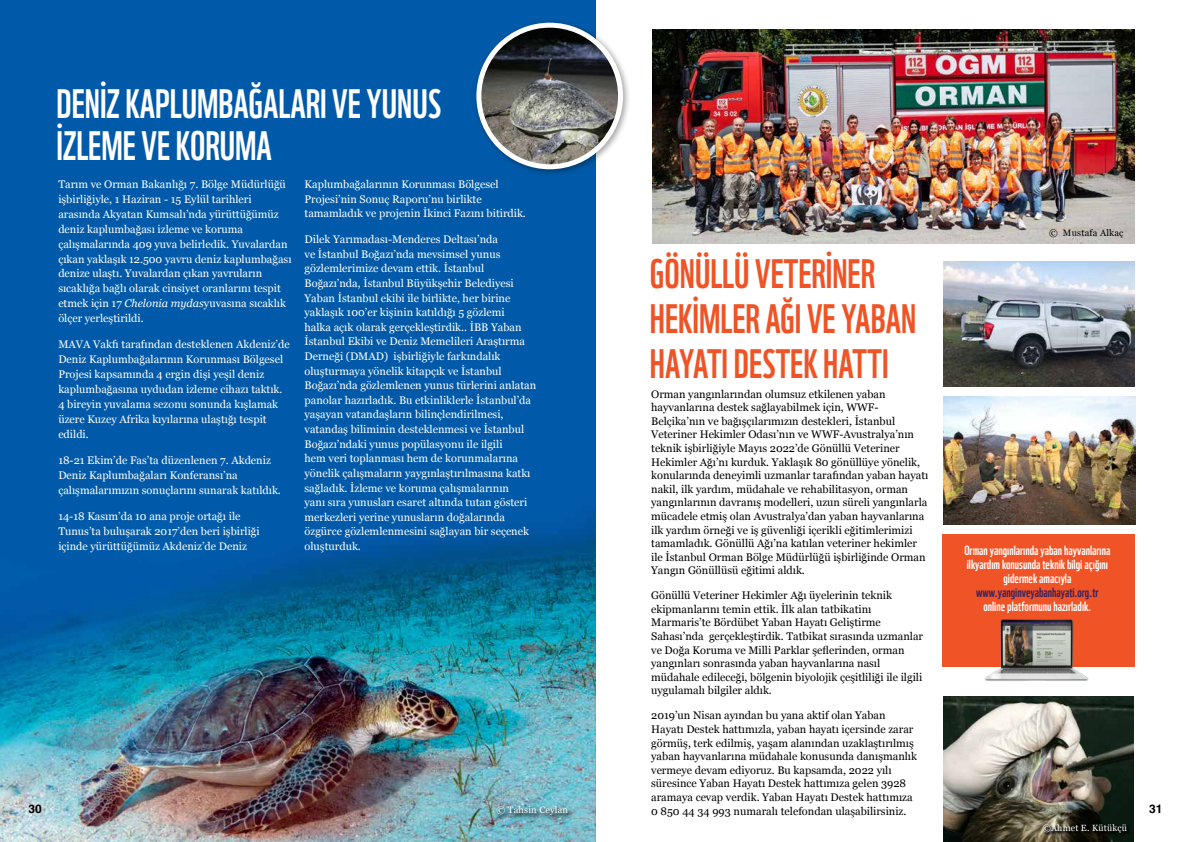
<style>
.page{position:relative;width:1191px;height:842px;background:#fff}
.page>*{position:absolute;margin:0;border:0;box-sizing:border-box;transform-origin:0 0}
.t1{font:40px/44.8px "WWF";color:#f05325;scale:.95 1}
.t2{font:40px/42px "WWF";color:#fff;scale:.95 1}
.t3{font:13px/14px "WWF";color:#fff;text-align:center}
.t4{font:13px "WWF";color:#39215c}
.t5{font:700 12px "Helvetica";color:#000}
.t6{font:11px/14.6px "Georgia";color:#fff}
.t7{font:11px/13.6px "Georgia";color:#000}
.t8{font:9.2px "Georgia";letter-spacing:.02em;color:#fff}
.t9{font:9.2px "Georgia";letter-spacing:.02em;color:#000}
.t10{font:9px "Georgia";letter-spacing:.02em;color:#fff}
.s1{font-style:italic}
</style>
<div class="page">
<div style="left:942px;top:534px;width:192px;height:132px;background:#f05325"></div>
<img style="left:0;top:0;width:595px;height:842px">
<div style="left:493px;top:803px;width:82px;height:20px;background:#000;opacity:.75"></div>
<img style="left:652px;top:29px;width:482px;height:215px">
<img style="left:943px;top:262px;width:191px;height:124px">
<img style="left:943px;top:696px;width:190px;height:146px">
<img style="left:943px;top:396px;width:192px;height:128px">
<div style="left:472px;top:19px;width:159px;height:158px;background:#000;opacity:.35"></div>
<img style="left:479px;top:25px;width:141px;height:140px">
<div style="left:476px;top:23px;width:147px;height:146px;border:5px solid #fff;border-radius:50%"></div>
<img style="left:974px;top:619px;width:126px;height:62px">
<div style="left:1042px;top:824px;width:89px;height:13px;background:#000;opacity:.75"></div>
<h1 class="t2" style="left:57px;top:79px;width:406px">DENİZ KAPLUMBAĞALARI VE YUNUS<br>İZLEME VE KORUMA</h1>
<p class="t6" style="left:58px;top:176px;width:235px;line-height:14.9px">Tarım ve Orman Bakanlığı 7. Bölge Müdürlüğü işbirliğiyle, 1 Haziran - 15 Eylül tarihleri arasında Akyatan Kumsalı’nda yürüttüğümüz deniz kaplumbağası izleme ve koruma çalışmalarında 409 yuva belirledik. Yuvalardan çıkan yaklaşık 12.500 yavru deniz kaplumbağası denize ulaştı. Yuvalardan çıkan yavruların sıcaklığa bağlı olarak cinsiyet oranlarını tespit etmek için 17 <span class="s1">Chelonia mydas</span>yuvasına sıcaklık ölçer yerleştirildi.</p>
<p class="t6" style="left:58px;top:337px;width:233px;line-height:14.9px">MAVA Vakfı tarafından desteklenen Akdeniz’de Deniz Kaplumbağalarının Korunması Bölgesel Projesi kapsamında 4 ergin dişi yeşil deniz kaplumbağasına uydudan izleme cihazı taktık.<br>4 bireyin yuvalama sezonu sonunda kışlamak üzere Kuzey Afrika kıyılarına ulaştığı tespit edildi.</p>
<p class="t6" style="left:58px;top:452px;width:224px;line-height:14.9px">18-21 Ekim’de Fas’ta düzenlenen 7. Akdeniz<br>Deniz Kaplumbağaları Konferansı’na çalışmalarımızın sonuçlarını sunarak katıldık.</p>
<p class="t6" style="left:58px;top:508px;width:203px;line-height:14.9px">14-18 Kasım’da 10 ana proje ortağı ile<br>Tunus’ta buluşarak 2017’den beri işbirliği içinde yürüttüğümüz Akdeniz’de Deniz</p>
<p class="t6" style="left:304px;top:176px;width:223px">Kaplumbağalarının Korunması Bölgesel<br>Projesi’nin Sonuç Raporu’nu birlikte tamamladık ve projenin İkinci Fazını bitirdik.</p>
<p class="t6" style="left:304px;top:232px;width:233px">Dilek Yarımadası-Menderes Deltası’nda<br>ve İstanbul Boğazı’nda mevsimsel yunus gözlemlerimize devam ettik. İstanbul Boğazı’nda, İstanbul Büyükşehir Belediyesi Yaban İstanbul ekibi ile birlikte, her birine yaklaşık 100’er kişinin katıldığı 5 gözlemi<br>halka açık olarak gerçekleştirdik.. İBB Yaban İstanbul Ekibi ve Deniz Memelileri Araştırma Derneği (DMAD) işbirliğiyle farkındalık oluşturmaya yönelik kitapçık ve İstanbul Boğazı’nda gözlemlenen yunus türlerini anlatan panolar hazırladık. Bu etkinliklerle İstanbul’da yaşayan vatandaşların bilinçlendirilmesi, vatandaş biliminin desteklenmesi ve İstanbul Boğazı’ndaki yunus popülasyonu ile ilgili<br>hem veri toplanması hem de korunmalarına yönelik çalışmaların yaygınlaştırılmasına katkı sağladık. İzleme ve koruma çalışmalarının<br>yanı sıra yunusları esaret altında tutan gösteri merkezleri yerine yunusların doğalarında özgürce gözlemlenmesini sağlayan bir seçenek oluşturduk.</p>
<p class="t9" style="left:1049px;top:226px;width:76px">© Mustafa Alkaç</p>
<h1 class="t1" style="left:650px;top:247px;width:282px">GÖNÜLLÜ VETERİNER<br>HEKİMLER AĞI VE YABAN<br>HAYATI DESTEK HATTI</h1>
<p class="t7" style="left:651px;top:386px;width:279px">Orman yangınlarından olumsuz etkilenen yaban hayvanlarına destek sağlayabilmek için, WWF-Belçika’nın ve bağışçılarımızın destekleri, İstanbul Veteriner Hekimler Odası’nın ve WWF-Avustralya’nın teknik işbirliğiyle Mayıs 2022’de Gönüllü Veteriner Hekimler Ağı’nı kurduk. Yaklaşık 80 gönüllüye yönelik, konularında deneyimli uzmanlar tarafından yaban hayatı nakil, ilk yardım, müdahale ve rehabilitasyon, orman yangınlarının davranış modelleri, uzun süreli yangınlarla mücadele etmiş olan Avustralya’dan yaban hayvanlarına ilk yardım örneği ve iş güvenliği içerikli eğitimlerimizi tamamladık. Gönüllü Ağı’na katılan veteriner hekimler ile İstanbul Orman Bölge Müdürlüğü işbirliğinde Orman Yangın Gönüllüsü eğitimi aldık.</p>
<p class="t7" style="left:651px;top:588px;width:273px">Gönüllü Veteriner Hekimler Ağı üyelerinin teknik ekipmanlarını temin ettik. İlk alan tatbikatinı Marmaris’te Bördübet Yaban Hayatı Geliştirme Sahası’nda gerçekleştirdik. Tatbikat sırasında uzmanlar ve Doğa Koruma ve Milli Parklar şeflerinden, orman yangınları sonrasında yaban hayvanlarına nasıl müdahale edileceği, bölgenin biyolojik çeşitliliği ile ilgili uygulamalı bilgiler aldık.</p>
<p class="t7" style="left:651px;top:708px;width:267px">2019’un Nisan ayından bu yana aktif olan Yaban Hayatı Destek hattımızla, yaban hayatı içersinde zarar görmüş, terk edilmiş, yaşam alanından uzaklaştırılmış yaban hayvanlarına müdahale konusunda danışmanlık vermeye devam ediyoruz. Bu kapsamda, 2022 yılı süresince Yaban Hayatı Destek hattımıza gelen 3928 aramaya cevap verdik. Yaban Hayatı Destek hattımıza 0 850 44 34 993 numaralı telefondan ulaşabilirsiniz.</p>
<p class="t3" style="left:964px;top:542px;width:147px">Orman yangınlarında yaban hayvanlarına ilkyardım konusunda teknik bilgi açığını gidermek amacıyla</p>
<p class="t4" style="left:976px;top:582px;width:124px">www.yanginveyabanhayati.org.tr</p>
<p class="t3" style="left:983px;top:598px;width:109px">online platformunu hazırladık.</p>
<p class="t5" style="left:28px;top:801px;width:15px">30</p>
<p class="t5" style="left:1149px;top:802px;width:15px">31</p>
<p class="t8" style="left:496px;top:803px;width:73px">© Tahsin Ceylan</p>
<p class="t10" style="left:1042px;top:821px;width:86px">©Ahmet E. Kütükçü</p>
</div>
